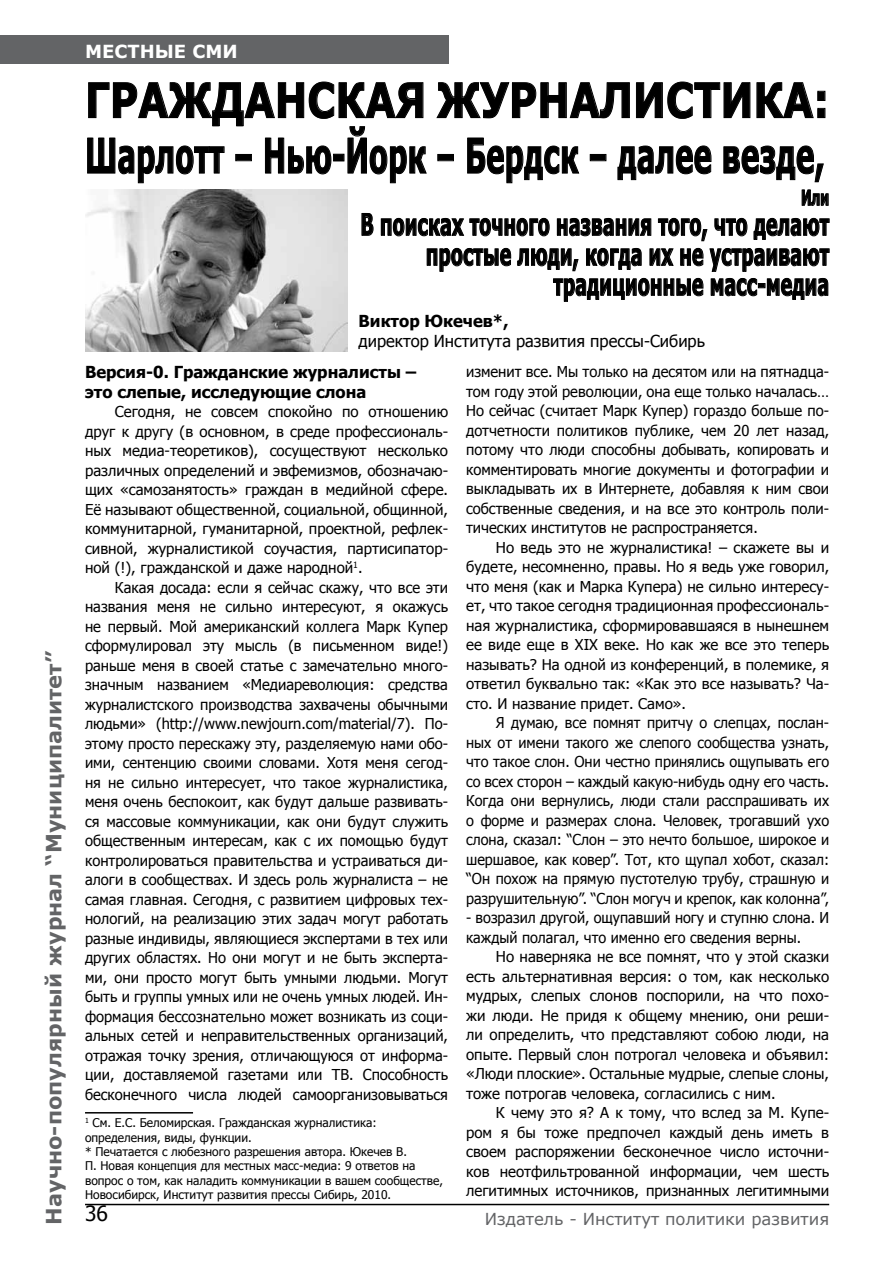
<style>
.page{position:relative;width:893px;height:1263px;background:#fff}
.page>*{position:absolute;margin:0;border:0;box-sizing:border-box;transform-origin:0 0}
.t1{font:700 48px/55.5px "Verdana";color:#000;scale:.81 1}
.t2{font:700 30px/30px "Verdana";color:#000;text-align:right;scale:.59 1}
.t3{font:700 21px "Verdana";color:#636466}
.t4{font:700 21px "Verdana";color:#000;scale:.59 1}
.t5{font:21px "Tahoma";color:#000}
.t6{font:700 18px "Verdana";color:#fff}
.t7{font:700 16.5px/19.5px "Tahoma";color:#000}
.t8{font:16.5px "Tahoma";color:#000}
.t9{font:16.5px "Verdana";color:#636466}
.t10{font:15px/19.5px "Tahoma";color:#000;text-align:justify}
.t11{font:15px/19.5px "Tahoma";color:#000;text-align:justify;scale:.96 1}
.t12{font:14.7px/19.5px "Tahoma";color:#000;text-align:justify}
.t13{font:12px/14.4px "Tahoma";color:#000}
.s1{font-size:15px}
</style>
<div class="page">
<div style="left:0;top:35px;width:448px;height:29px;background:#636466"></div>
<hr style="left:85px;top:1204px;width:744px;height:1px;background:#000">
<hr style="left:85px;top:1112px;width:108px;height:1px;background:#000">
<svg style="left:436px;top:82px;width:194px;height:37px"></svg>
<svg style="left:636px;top:81px;width:190px;height:38px"></svg>
<svg style="left:87px;top:81px;width:340px;height:103px"></svg>
<div style="left:438px;top:154px;width:15px;height:7px;border:1px solid #000"></div>
<svg style="left:467px;top:137px;width:112px;height:47px"></svg>
<div style="left:590px;top:154px;width:16px;height:7px;border:1px solid #000"></div>
<svg style="left:617px;top:145px;width:95px;height:35px"></svg>
<svg style="left:723px;top:145px;width:101px;height:38px"></svg>
<img style="left:85px;top:189px;width:263px;height:162px">
<svg style="left:801px;top:189px;width:28px;height:17px"></svg>
<svg style="left:361px;top:213px;width:13px;height:23px"></svg>
<svg style="left:381px;top:218px;width:169px;height:19px"></svg>
<svg style="left:557px;top:218px;width:95px;height:19px"></svg>
<svg style="left:658px;top:218px;width:50px;height:23px"></svg>
<svg style="left:714px;top:218px;width:116px;height:22px"></svg>
<svg style="left:426px;top:248px;width:85px;height:24px"></svg>
<svg style="left:517px;top:248px;width:62px;height:23px"></svg>
<svg style="left:586px;top:248px;width:56px;height:22px"></svg>
<svg style="left:649px;top:248px;width:25px;height:18px"></svg>
<svg style="left:680px;top:248px;width:150px;height:24px"></svg>
<svg style="left:553px;top:278px;width:151px;height:24px"></svg>
<svg style="left:710px;top:278px;width:118px;height:22px"></svg>
<h3 class="t3" style="left:39px;top:1225px;width:575px;rotate:-90deg">Научно-популярный журнал “Муниципалитет”</h3>
<p class="t6" style="left:85px;top:38px;width:154px">МЕСТНЫЕ СМИ</p>
<h1 class="t1" style="left:85px;top:71px;width:920px">ГРАЖДАНСКАЯ ЖУРНАЛИСТИКА:<br>Шарлотт – Нью-Йорк – Бердск – далее везде,</h1>
<h3 class="t4" style="left:801px;top:183px;width:49px">Или</h3>
<h2 class="t2" style="left:360px;top:209px;width:796px">В поисках точного названия того, что делают простые люди, когда их не устраивают традиционные масс-медиа</h2>
<p class="t7" style="left:359px;top:311px;width:152px">Виктор Юкечев*,</p>
<p class="t8" style="left:359px;top:330px;width:348px">директор Института развития прессы-Сибирь</p>
<p class="t7" style="left:85px;top:362px;width:333px">Версия-0. Гражданские журналисты – это слепые, исследующие слона</p>
<p class="t10" style="left:85px;top:401px;width:365px;text-indent:30px">Сегодня, не совсем спокойно по отношению друг к другу (в основном, в среде профессиональ&shy;ных медиа-теоретиков), сосуществуют несколько различных определений и эвфемизмов, обозначаю&shy;щих «самозанятость» граждан в медийной сфере.<br>Её называют общественной, социальной, общинной, коммунитарной, гуманитарной, проектной, рефлек&shy;сивной, журналистикой соучастия, партисипатор&shy;ной (!), гражданской и даже народной<sup>1</sup>.</p>
<p class="t10" style="left:85px;top:577px;width:365px;text-indent:30px">Какая досада: если я сейчас скажу, что все эти названия меня не сильно интересуют, я окажусь не первый. Мой американский коллега Марк Купер сформулировал эту мысль (в письменном виде!) раньше меня в своей статье с замечательно много&shy;значным названием «Медиареволюция: средства журналистского производства захвачены обычными людьми» (http://www.newjourn.com/material/7). По&shy;этому просто перескажу эту, разделяемую нами обо&shy;ими, сентенцию своими словами. Хотя меня сегод&shy;ня не сильно интересует, что такое журналистика, меня очень беспокоит, как будут дальше развивать&shy;ся массовые коммуникации, как они будут служить общественным интересам, как с их помощью будут контролироваться правительства и устраиваться ди&shy;алоги в сообществах. И здесь роль журналиста – не самая главная. Сегодня, с развитием цифровых тех&shy;нологий, на реализацию этих задач могут работать разные индивиды, являющиеся экспертами в тех или других областях. Но они могут и не быть эксперта&shy;ми, они просто могут быть умными людьми. Могут быть и группы умных или не очень умных людей. Ин&shy;формация бессознательно может возникать из соци&shy;альных сетей и неправительственных организаций, отражая точку зрения, отличающуюся от информа&shy;ции, доставляемой газетами или ТВ. Способность бесконечного числа людей самоорганизовываться</p>
<p class="t13" style="left:85px;top:1115px;width:360px"><sup>1</sup> См. Е.С. Беломирская. Гражданская журналистика: определения, виды, функции.<br>* Печатается с любезного разрешения автора. Юкечев В.<br>П. Новая концепция для местных масс-медиа: 9 ответов на вопрос о том, как наладить коммуникации в вашем сообществе, Новосибирск, Институт развития прессы Сибирь, 2010.</p>
<p class="t10" style="left:466px;top:361px;width:365px">изменит все. Мы только на десятом или на пятнадца&shy;том году этой революции, она еще только началась… Но сейчас (считает Марк Купер) гораздо больше по&shy;дотчетности политиков публике, чем 20 лет назад, потому что люди способны добывать, копировать и комментировать многие документы и фотографии и выкладывать их в Интернете, добавляя к ним свои собственные сведения, и на все это контроль поли&shy;тических институтов не распространяется.</p>
<p class="t10" style="left:466px;top:537px;width:365px;text-indent:30px">Но ведь это не журналистика! – скажете вы и будете, несомненно, правы. Но я ведь уже говорил, что меня (как и Марка Купера) не сильно интересу&shy;ет, что такое сегодня традиционная профессиональ&shy;ная журналистика, сформировавшаяся в нынешнем</p>
<p class="t12" style="left:466px;top:634px;width:365px"><span class="s1">ее виде еще в XIX веке.</span> Но как же все это теперь называть? На одной из конференций, в полемике, я ответил буквально так: «Как это все называть? Ча&shy;сто. И название придет. Само».</p>
<p class="t11" style="left:466px;top:712px;width:380px;text-indent:30px">Я думаю, все помнят притчу о слепцах, послан&shy;ных от имени такого же слепого сообщества узнать, что такое слон. Они честно принялись ощупывать его со всех сторон – каждый какую-нибудь одну его часть.<br>Когда они вернулись, люди стали расспрашивать их о форме и размерах слона. Человек, трогавший ухо слона, сказал: “Слон – это нечто большое, широкое и шершавое, как ковер”. Тот, кто щупал хобот, сказал: “Он похож на прямую пустотелую трубу, страшную и разрушительную”. “Слон могуч и крепок, как колонна”,</p>
<p class="t11" style="left:466px;top:907px;width:380px">- возразил другой, ощупавший ногу и ступню слона. И каждый полагал, что именно его сведения верны.</p>
<p class="t10" style="left:466px;top:946px;width:365px;text-indent:30px">Но наверняка не все помнят, что у этой сказки есть альтернативная версия: о том, как несколько мудрых, слепых слонов поспорили, на что похо&shy;жи люди. Не придя к общему мнению, они реши&shy;ли определить, что представляют собою люди, на опыте. Первый слон потрогал человека и объявил: «Люди плоские». Остальные мудрые, слепые слоны, тоже потрогав человека, согласились с ним.</p>
<p class="t10" style="left:466px;top:1102px;width:365px;text-indent:30px">К чему это я? А к тому, что вслед за М. Купе&shy;ром я бы тоже предпочел каждый день иметь в своем распоряжении бесконечное число источни&shy;ков неотфильтрованной информации, чем шесть легитимных источников, признанных легитимными</p>
<h3 class="t5" style="left:85px;top:1199px;width:24px">36</h3>
<p class="t9" style="left:485px;top:1207px;width:346px">Издатель - Институт политики развития</p>
</div>
